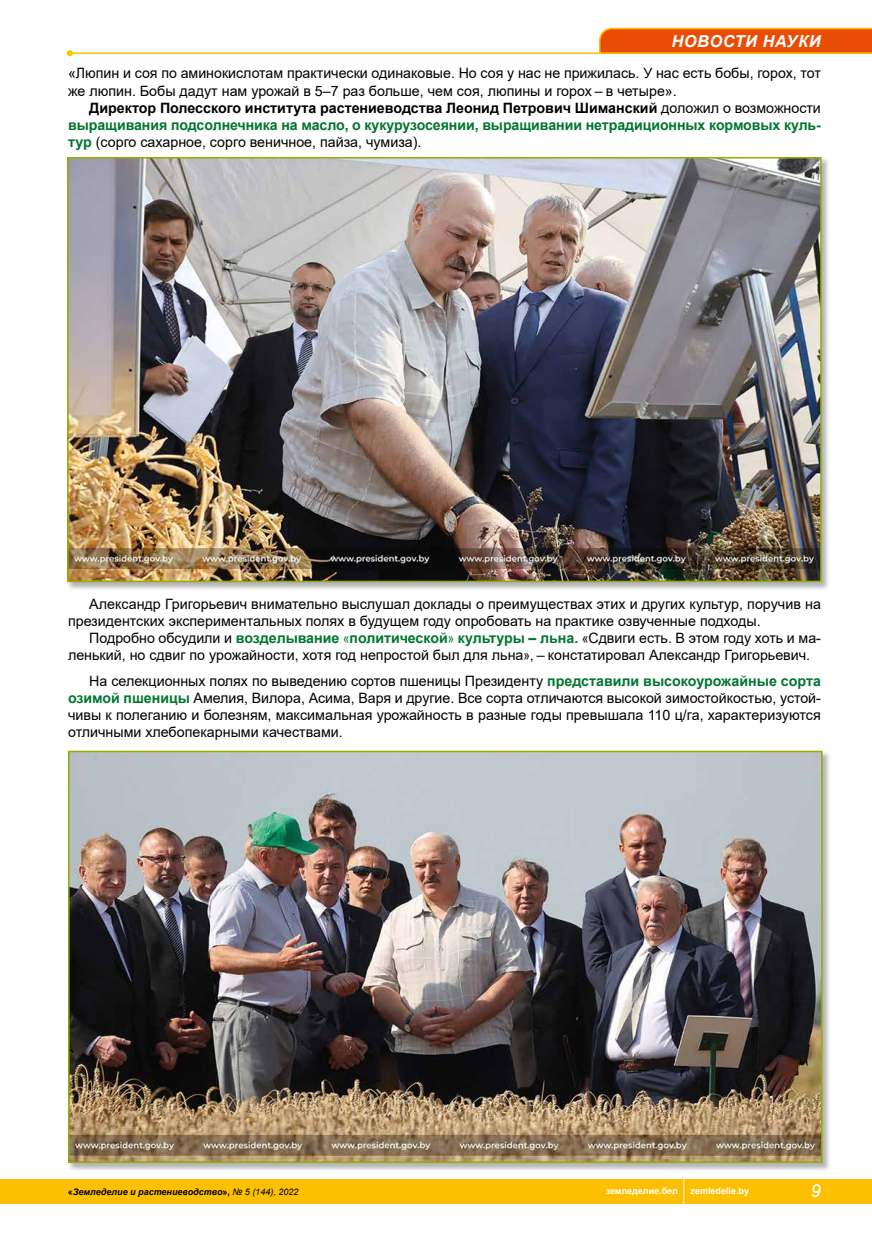
<style>
.page{position:relative;width:872px;height:1234px;background:#fff}
.page>*{position:absolute;margin:0;border:0;box-sizing:border-box;transform-origin:0 0}
.t1{font:italic 18px "Arial";color:#fff}
.t2{font:italic 700 16.5px "Arial";letter-spacing:.035em;color:#fff}
.t3{font:14.25px/17.1px "Arial";color:#000}
.t4{font:700 14.25px/17.1px "Arial";letter-spacing:-.005em;color:#00762f;text-align:justify}
.t5{font:italic 700 9px "Arial";color:#000}
.t6{font:700 9px "Arial";color:#fff}
.s1{color:#000}
.s2{font-weight:400;color:#000}
.s3{font-weight:700;color:#00762f}
.s4{font-family:"Arial Narrow";color:#00762f}
.s5{font-family:"Arial Narrow"}
.s6{font-style:normal}
.s7{font-weight:400}
</style>
<div class="page">
<div style="left:0;top:1178px;width:872px;height:25px;background:#fcc000"></div>
<hr style="left:70px;top:52px;width:802px;height:2px;background:#fcc000">
<svg style="left:67px;top:50px;width:6px;height:6px"></svg>
<svg style="left:683px;top:1178px;width:1px;height:25px"></svg>
<svg style="left:598px;top:27px;width:274px;height:27px;background:#eb5f0d"></svg>
<div style="left:67px;top:156px;width:763px;height:435px;background:#000;opacity:.3"></div>
<img style="left:70px;top:160px;width:748px;height:419px">
<div style="left:67px;top:157px;width:754px;height:425px;border:2px solid #94ad03"></div>
<div style="left:68px;top:750px;width:763px;height:421px;background:#000;opacity:.3"></div>
<img style="left:71px;top:753px;width:748px;height:406px">
<div style="left:68px;top:750px;width:754px;height:412px;border:2px solid #94ad03"></div>
<p class="t2" style="left:671px;top:30px;width:151px">НОВОСТИ НАУКИ</p>
<p class="t3" style="left:68px;top:65px;width:754px">«Люпин и соя по аминокислотам практически одинаковые. Но соя у нас не прижилась. У нас есть бобы, горох, тот же люпин. Бобы дадут нам урожай в 5–7 раз больше, чем соя, люпины и горох – в четыре».</p>
<p class="t4" style="left:68px;top:99px;width:754px;text-indent:21px"><span class="s1">Директор Полесского института растениеводства Леонид Петрович Шиманский</span> <span class="s2">доложил о возможности </span>выращивания подсолнечника на масло, о кукурузосеянии, выращивании нетрадиционных кормовых куль&shy;тур <span class="s2">(сорго сахарное, сорго веничное, пайза, чумиза).</span></p>
<p class="t3" style="left:68px;top:595px;width:754px;text-indent:21px">Александр Григорьевич внимательно выслушал доклады о преимуществах этих и других культур, поручив на президентских экспериментальных полях в будущем году опробовать на практике озвученные подходы.</p>
<p class="t3" style="left:68px;top:629px;width:754px;text-indent:21px">Подробно обсудили и <span class="s3">возделывание</span> <span class="s4">«</span><span class="s3">политической</span><span class="s4">»</span> <span class="s3">культуры – льна.</span> <span class="s5">«</span>Сдвиги есть. В этом году хоть и ма&shy;ленький, но сдвиг по урожайности, хотя год непростой был для льна<span class="s5">»</span>, – констатировал Александр Григорьевич.</p>
<p class="t3" style="left:68px;top:672px;width:754px;text-align:justify;text-indent:21px">На селекционных полях по выведению сортов пшеницы Президенту <span class="s3">представили высокоурожайные сорта озимой пшеницы</span> Амелия, Вилора, Асима, Варя и другие. Все сорта отличаются высокой зимостойкостью, устой&shy;чивы к полеганию и болезням, максимальная урожайность в разные годы превышала 110 ц/га, характеризуются отличными хлебопекарными качествами.</p>
<p class="t5" style="left:68px;top:1185px;width:232px"><span class="s6">«</span>Земледелие и растениеводство<span class="s6">»,</span> <span class="s7">№ 5 (144), 2022</span></p>
<p class="t6" style="left:605px;top:1184px;width:74px">земледелие.бел</p>
<p class="t6" style="left:690px;top:1184px;width:60px">zemledelie.by</p>
<p class="t1" style="left:811px;top:1178px;width:12px">9</p>
</div>
